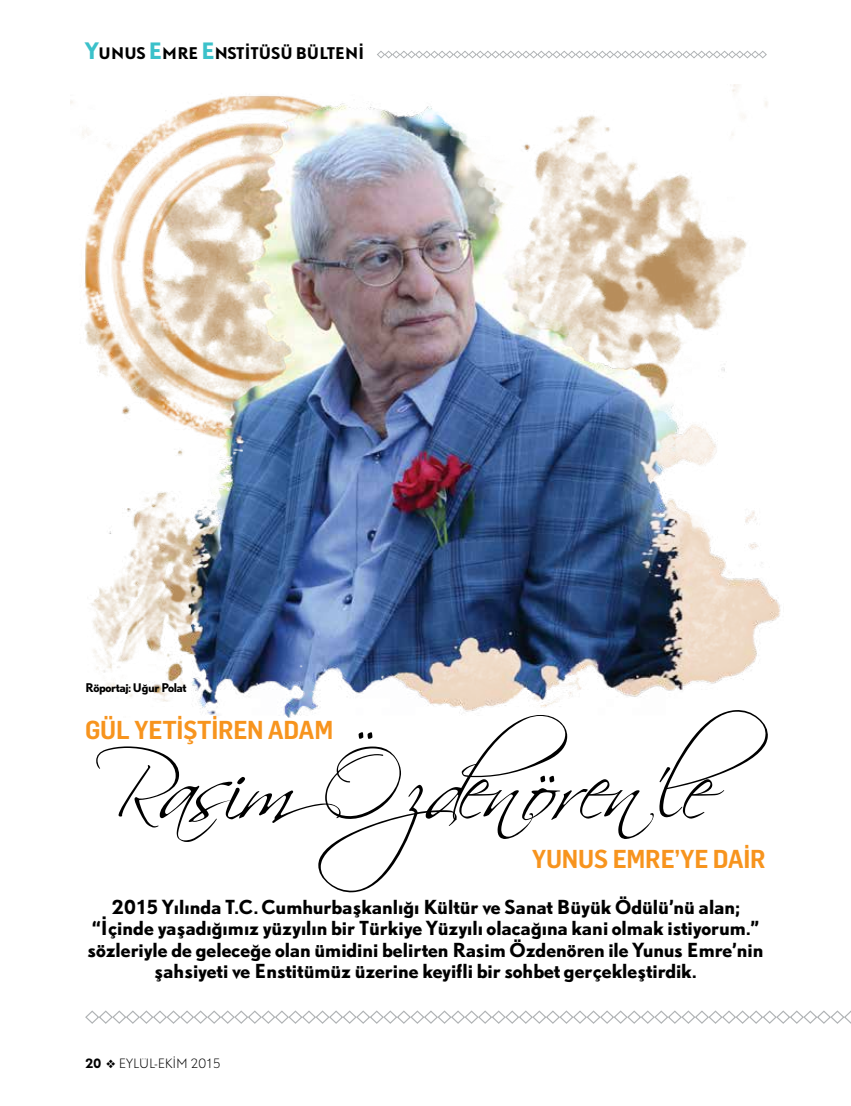
<style>
.page{position:relative;width:851px;height:1106px;background:#fff}
.page>*{position:absolute;margin:0;border:0;box-sizing:border-box;transform-origin:0 0}
.t1{font:89.85px "Scriptina";letter-spacing:-.065em;color:#000}
.t2{font:600 25.35px "Flama Semicondensed";letter-spacing:-.01em;color:#f7941e}
.t3{font:700 18px/21.6px "DTL Nobel T";color:#000;text-align:center}
.t4{font:700 15px "DTL Nobel T";letter-spacing:-.025em;color:#000}
.t5{font:300 12px "DTL Nobel T";letter-spacing:-.005em;color:#000}
.t6{font:700 11.25px "DTL Nobel T";letter-spacing:-.035em;color:#000}
.s1{font-size:21px;color:#3bc1ca}
.s2{font-weight:700}
</style>
<div class="page">
<img style="left:70px;top:85px;width:711px;height:632px">
<svg style="left:85px;top:1010px;width:765px;height:14px"></svg>
<svg style="left:377px;top:50px;width:390px;height:9px"></svg>
<p class="t4" style="left:85px;top:43px;width:281px"><span class="s1">Y</span>UNUS <span class="s1">E</span>MRE <span class="s1">E</span>NSTİTÜSÜ BÜLTENİ</p>
<p class="t6" style="left:85px;top:679px;width:103px">Röportaj: Uğur Polat</p>
<h2 class="t2" style="left:85px;top:713px;width:126px">GÜL YETIŞTIREN</h2>
<h2 class="t2" style="left:268px;top:713px;width:64px">ADAM</h2>
<h1 class="t1" style="left:94px;top:735px;width:676px">RasimÖzdenören’le</h1>
<h2 class="t2" style="left:531px;top:842px;width:31px">YUNUS</h2>
<h2 class="t2" style="left:612px;top:842px;width:30px">EMRE</h2>
<h2 class="t2" style="left:674px;top:842px;width:80px">’YE DAIR</h2>
<p class="t3" style="left:87px;top:895px;width:677px">2015 Yılında T.C. Cumhurbaşkanlığı Kültür ve Sanat Büyük Ödülü’nü alan; “İçinde yaşadığımız yüzyılın bir Türkiye Yüzyılı olacağına kani olmak istiyorum.” sözleriyle de geleceğe olan ümidini belirten Rasim Özdenören ile Yunus Emre’nin şahsiyeti ve Enstitümüz üzerine keyifli bir sohbet gerçekleştirdik.</p>
<p class="t5" style="left:85px;top:1055px;width:137px"><span class="s2">20</span> ❖ EYLÜL-EKİM 2015</p>
</div>
